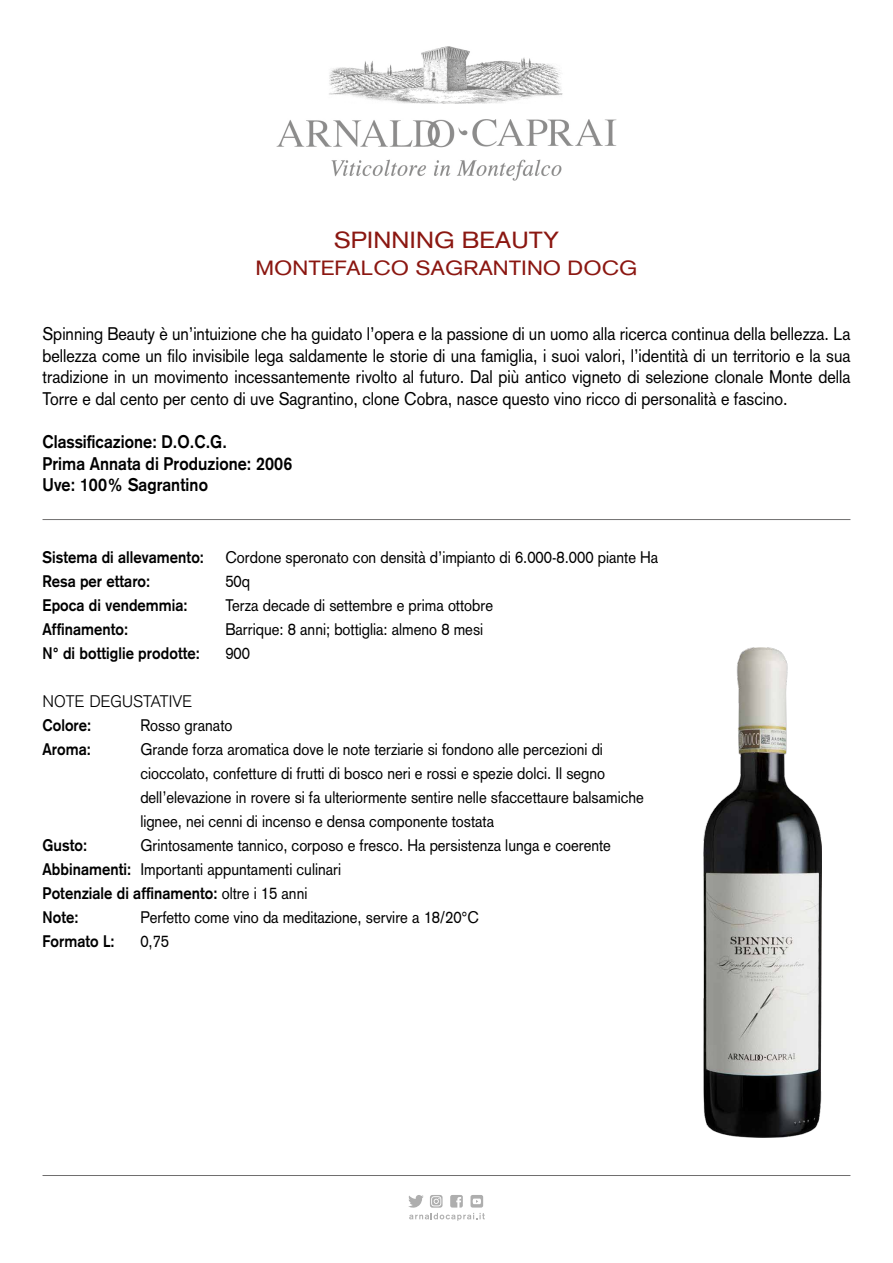
<style>
.page{position:relative;width:893px;height:1263px;background:#fff}
.page>*{position:absolute;margin:0;border:0;box-sizing:border-box;transform-origin:0 0}
.t1{font:22.95px "Akzidenz Grotesk";color:#8b1711;scale:1.11 1}
.t2{font:20.25px "Akzidenz Grotesk";color:#8b1711;scale:1.11 1}
.t3{font:18px/21.6px "Akzidenz Grotesk";color:#000;text-align:justify;scale:.9 1}
.t4{font:700 18px/21.6px "Akzidenz Grotesk";letter-spacing:.005em;color:#000;scale:.9 1}
.t5{font:16.5px/24px "Akzidenz Grotesk";color:#000;scale:.9 1}
.t6{font:700 16.5px "Akzidenz Grotesk";letter-spacing:.005em;color:#000;scale:.9 1}
.t7{font:300 16.5px "Akzidenz Grotesk";letter-spacing:.005em;color:#000}
.s1{font-weight:700}
</style>
<div class="page">
<img style="left:276px;top:46px;width:341px;height:134px">
<hr style="left:43px;top:1175px;width:807px;height:1px;background:#706f6f">
<svg style="left:408px;top:1195px;width:77px;height:26px"></svg>
<hr style="left:43px;top:519px;width:807px;height:1px;background:#706f6f">
<img style="left:704px;top:647px;width:118px;height:490px">
<h1 class="t1" style="left:334px;top:227px;width:204px">SPINNING BEAUTY</h1>
<p class="t2" style="left:255px;top:256px;width:346px">MONTEFALCO SAGRANTINO DOCG</p>
<p class="t3" style="left:43px;top:323px;width:899px">Spinning Beauty è un’intuizione che ha guidato l’opera e la passione di un uomo alla ricerca continua della bellezza. La bellezza come un filo invisibile lega saldamente le storie di una famiglia, i suoi valori, l’identità di un territorio e la sua tradizione in un movimento incessantemente rivolto al futuro. Dal più antico vigneto di selezione clonale Monte della Torre e dal cento per cento di uve Sagrantino, clone Cobra, nasce questo vino ricco di personalità e fascino.</p>
<p class="t4" style="left:43px;top:431px;width:279px">Classificazione: D.O.C.G.<br>Prima Annata di Produzione: 2006<br>Uve: 100% Sagrantino</p>
<p class="t6" style="left:43px;top:548px;width:181px">Sistema di allevamento:</p>
<p class="t5" style="left:225px;top:545px;width:483px">Cordone speronato con densità d’impianto di 6.000-8.000 piante Ha</p>
<p class="t6" style="left:43px;top:572px;width:121px">Resa per ettaro:</p>
<p class="t5" style="left:225px;top:569px;width:29px">50q</p>
<p class="t6" style="left:43px;top:596px;width:163px">Epoca di vendemmia:</p>
<p class="t5" style="left:225px;top:593px;width:299px">Terza decade di settembre e prima ottobre</p>
<p class="t6" style="left:43px;top:620px;width:97px">Affinamento:</p>
<p class="t5" style="left:225px;top:617px;width:288px">Barrique: 8 anni; bottiglia: almeno 8 mesi</p>
<p class="t6" style="left:43px;top:644px;width:176px">N° di bottiglie prodotte:</p>
<p class="t5" style="left:225px;top:641px;width:29px">900</p>
<p class="t7" style="left:43px;top:692px;width:151px">NOTE DEGUSTATIVE</p>
<p class="t6" style="left:43px;top:716px;width:56px">Colore:</p>
<p class="t5" style="left:140px;top:713px;width:104px">Rosso granato</p>
<p class="t6" style="left:43px;top:740px;width:55px">Aroma:</p>
<p class="t5" style="left:140px;top:737px;width:561px">Grande forza aromatica dove le note terziarie si fondono alle percezioni di cioccolato, confetture di frutti di bosco neri e rossi e spezie dolci. Il segno dell’elevazione in rovere si fa ulteriormente sentire nelle sfaccettaure balsamiche lignee, nei cenni di incenso e densa componente tostata</p>
<p class="t6" style="left:43px;top:836px;width:51px">Gusto:</p>
<p class="t5" style="left:43px;top:833px;width:633px;text-indent:98px">Grintosamente tannico, corposo e fresco. Ha persistenza lunga e coerente <span class="s1">Abbinamenti:</span> Importanti appuntamenti culinari<br><span class="s1">Potenziale di affinamento:</span> oltre i 15 anni<br><span class="s1">Note:</span></p>
<p class="t5" style="left:140px;top:905px;width:378px">Perfetto come vino da meditazione, servire a 18/20°C</p>
<p class="t6" style="left:43px;top:932px;width:82px">Formato L:</p>
<p class="t5" style="left:140px;top:929px;width:34px">0,75</p>
</div>
